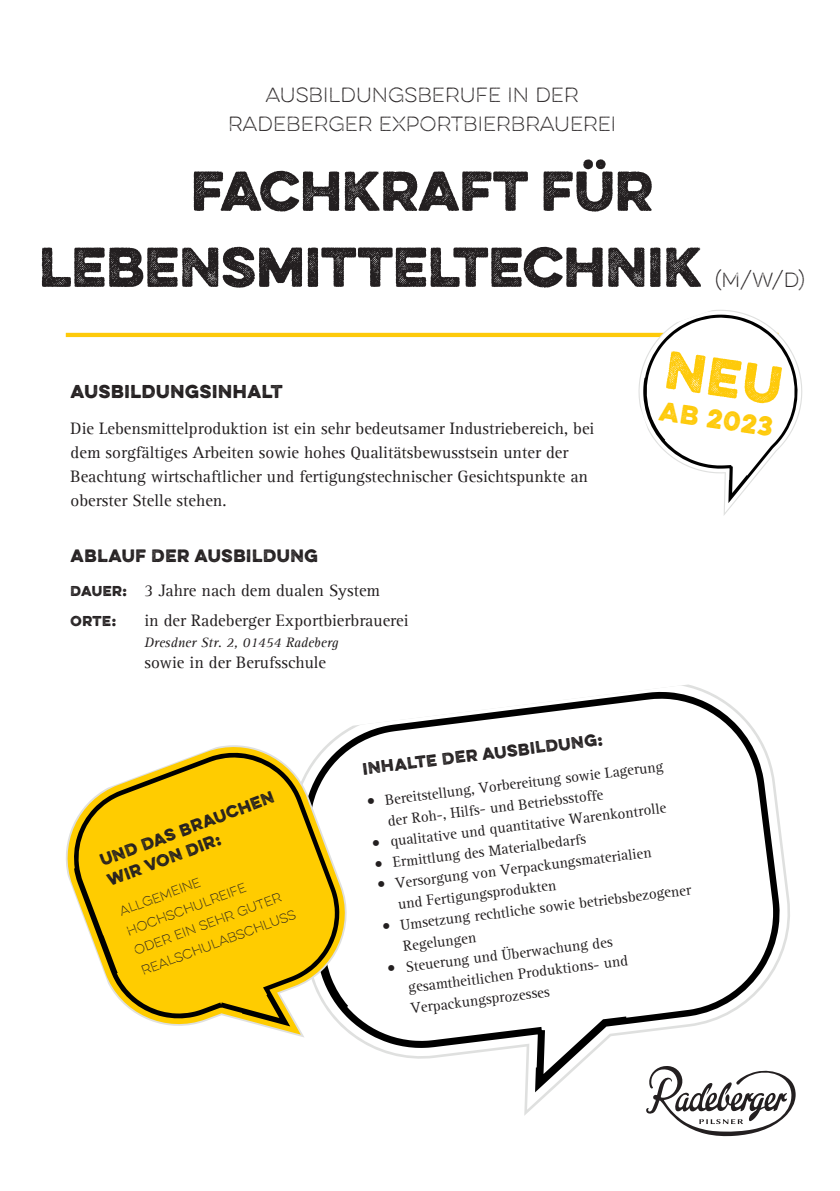
<style>
.page{position:relative;width:840px;height:1191px;background:#fff}
.page>*{position:absolute;margin:0;border:0;box-sizing:border-box;transform-origin:0 0}
.t1{font:700 50px/76px "Eveleth Slant";color:#231f20}
.t2{font:700 24px "Eveleth Slant";color:#feca0a}
.t3{font:100 18.4px "Eveleth";color:#231f20}
.t4{font:17px/24px "AT Rotis Serif Regular 56";color:#231f20}
.t5{font:700 16.6px "Eveleth Slant";letter-spacing:.04em;color:#231f20}
.t6{font:700 16px "Eveleth Slant";letter-spacing:.04em;color:#231f20}
.t7{font:15px/21px "AT Rotis Serif Regular 56";color:#231f20}
.t8{font:700 15px/20.8px "Eveleth Slant";color:#231f20}
.t9{font:14px "AT Rotis Serif Kursiv 56";color:#231f20}
.t10{font:700 12.8px "Eveleth Slant";color:#231f20}
.t11{font:100 11.8px/21.2px "Eveleth";color:#231f20}
.s1{font-family:"Eveleth Slant";font-weight:700;font-size:12.8px}
.s2{font-size:16.4px}
</style>
<div class="page">
<svg style="left:336px;top:692px;width:443px;height:400px"></svg>
<hr style="left:66px;top:333px;width:712px;height:4px;background:#feca0a">
<svg style="left:66px;top:737px;width:289px;height:297px"></svg>
<svg style="left:73px;top:752px;width:266px;height:274px;fill:#fc0"></svg>
<svg style="left:645px;top:1065px;width:150px;height:71px"></svg>
<svg style="left:633px;top:310px;width:170px;height:205px"></svg>
<p class="t3" style="left:265px;top:83px;width:314px">AUSBILDUNGSBERUFE IN DER</p>
<p class="t3" style="left:228px;top:111px;width:389px">RADEBERGER EXPORTBIERBRAUEREI</p>
<p class="t1" style="left:39px;top:152px;width:663px;text-indent:152px">FACHKRAFT FÜR<br>LEBENSMITTELTECHNIK</p>
<p class="t3" style="left:714px;top:267px;width:91px">(M/W/D)</p>
<p class="t5" style="left:71px;top:378px;width:213px">AUSBILDUNGSINHALT</p>
<p class="t4" style="left:71px;top:417px;width:525px">Die Lebensmittelproduktion ist ein sehr bedeutsamer Industriebereich, bei dem sorgfältiges Arbeiten sowie hohes Qualitätsbewusstsein unter der Beachtung wirtschaftlicher und fertigungstechnischer Gesichtspunkte an oberster Stelle stehen.</p>
<p class="t6" style="left:71px;top:543px;width:249px">ABLAUF DER AUSBILDUNG</p>
<p class="t4" style="left:71px;top:579px;width:311px"><span class="s1">DAUER:</span> 3 Jahre nach dem dualen System</p>
<p class="t10" style="left:71px;top:611px;width:47px">ORTE:</p>
<p class="t4" style="left:144px;top:610px;width:265px">in der Radeberger Exportbierbrauerei</p>
<p class="t9" style="left:144px;top:635px;width:195px">Dresdner Str. 2, 01454 Radeberg</p>
<p class="t4" style="left:144px;top:651px;width:183px">sowie in der Berufsschule</p>
<p class="t2" style="left:661px;top:393px;width:116px;rotate:8deg">AB 2023</p>
<p class="t8" style="left:97px;top:851px;width:186px;rotate:-21deg">UND DAS BRAUCHEN<br>WIR VON DIR:</p>
<p class="t11" style="left:115px;top:902px;width:165px;rotate:-21deg">ALLGEMEINE<br>HOCHSCHULREIFE<br>ODER EIN SEHR GUTER<br>REALSCHULABSCHLUSS</p>
<p class="t8" style="left:361px;top:758px;width:243px;rotate:-7deg">INHALTE DER AUSBILDUNG:</p>
<p class="t7" style="left:384px;top:790px;width:281px;text-indent:-19px;rotate:-7deg"><span class="s2">•</span> Bereitstellung, Vorbereitung sowie Lagerung der Roh-, Hilfs- und Betriebsstoffe</p>
<p class="t7" style="left:370px;top:834px;width:298px;rotate:-7deg"><span class="s2">•</span> qualitative und quantitative Warenkontrolle</p>
<p class="t7" style="left:373px;top:855px;width:214px;rotate:-7deg"><span class="s2">•</span> Ermittlung des Materialbedarfs</p>
<p class="t7" style="left:394px;top:873px;width:259px;text-indent:-19px;rotate:-7deg"><span class="s2">•</span> Versorgung von Verpackungsmaterialien und Fertigungsprodukten</p>
<p class="t7" style="left:399px;top:915px;width:294px;text-indent:-19px;rotate:-7deg"><span class="s2">•</span> Umsetzung rechtliche sowie betriebsbezogener<br>Regelungen</p>
<p class="t7" style="left:404px;top:957px;width:222px;text-indent:-19px;rotate:-7deg"><span class="s2">•</span> Steuerung und Überwachung des gesamtheitlichen Produktions- und<br>Verpackungsprozesses</p>
</div>
